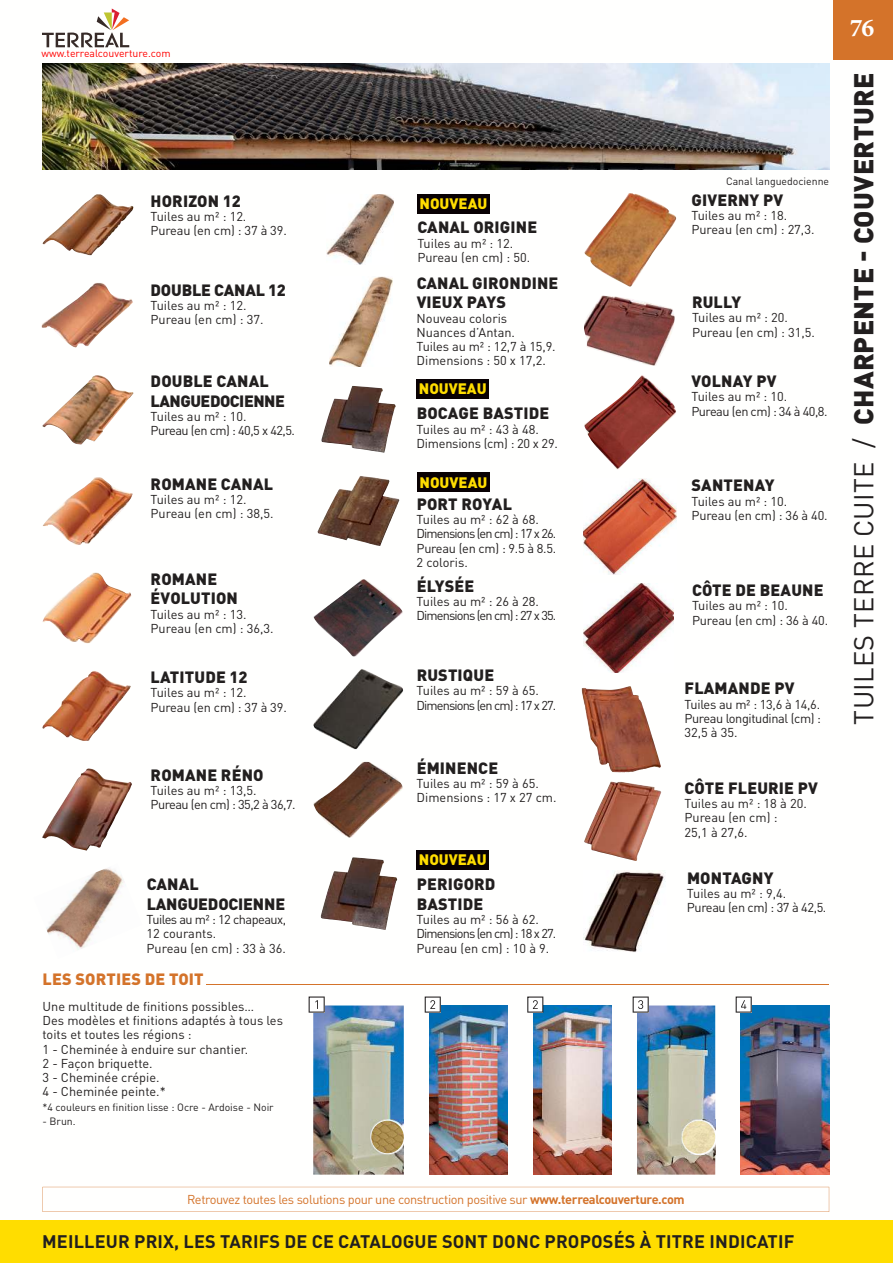
<style>
.page{position:relative;width:893px;height:1263px;background:#fff}
.page>*{position:absolute;margin:0;border:0;box-sizing:border-box;transform-origin:0 0}
.t1{font:900 27px "DIN Pro";letter-spacing:.01em;color:#221f1f}
.t2{font:700 25.5px "Minion Pro";color:#fff}
.t3{font:700 18px "DIN Pro";letter-spacing:.01em;color:#221f1f}
.t4{font:900 16.2px/19.5px "DIN Pro";letter-spacing:.01em;color:#221f1f}
.t5{font:900 16.2px/19.5px "DIN Pro";letter-spacing:-.01em;color:#221f1f}
.t6{font:900 16.2px/19.5px "DIN Pro";letter-spacing:-.03em;color:#221f1f}
.t7{font:900 16.2px "DIN Pro";letter-spacing:.01em;color:#d4732a}
.t8{font:900 15px "DIN Pro";color:#fd0}
.t9{font:12.75px/14.2px "DIN Pro";color:#221f1f}
.t10{font:12.75px/14.2px "DIN Pro";letter-spacing:-.04em;color:#221f1f}
.t11{font:12.75px/14.2px "DIN Pro";letter-spacing:-.02em;color:#221f1f}
.t12{font:12.75px/14.2px "DIN Pro";letter-spacing:-.03em;color:#221f1f}
.t13{font:12.75px "DIN Pro";letter-spacing:-.03em;color:#d4732a}
.t14{font:12.75px/14.2px "DIN Pro";letter-spacing:-.07em;color:#221f1f}
.t15{font:12.75px/14.2px "DIN Pro";letter-spacing:-.025em;color:#221f1f}
.t16{font:10.5px "DIN Pro";color:#221f1f}
.t17{font:10.5px "DIN Pro";color:#f00}
.s1{font-weight:400}
.s2{font-weight:700}
</style>
<div class="page">
<div style="left:833px;top:0;width:60px;height:60px;background:#d4732a"></div>
<div style="left:0;top:1220px;width:893px;height:43px;background:#fd0"></div>
<svg style="left:42px;top:9px;width:87px;height:38px"></svg>
<img style="left:43px;top:64px;width:786px;height:105px">
<img style="left:42px;top:194px;width:92px;height:61px">
<img style="left:43px;top:375px;width:90px;height:70px">
<img style="left:42px;top:477px;width:91px;height:68px">
<img style="left:42px;top:573px;width:90px;height:70px">
<img style="left:42px;top:671px;width:89px;height:70px">
<img style="left:42px;top:768px;width:90px;height:82px">
<img style="left:584px;top:584px;width:90px;height:89px">
<img style="left:582px;top:687px;width:54px;height:85px">
<img style="left:584px;top:296px;width:91px;height:70px">
<img style="left:42px;top:283px;width:91px;height:64px">
<img style="left:584px;top:870px;width:82px;height:82px">
<img style="left:46px;top:868px;width:78px;height:82px">
<img style="left:329px;top:277px;width:63px;height:90px">
<img style="left:327px;top:194px;width:67px;height:70px">
<div style="left:417px;top:194px;width:73px;height:19px;background:#090103"></div>
<img style="left:321px;top:386px;width:75px;height:67px">
<div style="left:417px;top:379px;width:72px;height:19px;background:#090103"></div>
<div style="left:417px;top:472px;width:73px;height:20px;background:#090103"></div>
<img style="left:317px;top:476px;width:74px;height:70px">
<img style="left:313px;top:579px;width:90px;height:77px">
<img style="left:313px;top:669px;width:91px;height:80px">
<img style="left:313px;top:762px;width:90px;height:76px">
<img style="left:584px;top:193px;width:92px;height:94px">
<img style="left:584px;top:375px;width:92px;height:95px">
<img style="left:584px;top:479px;width:92px;height:96px">
<img style="left:321px;top:857px;width:76px;height:73px">
<div style="left:417px;top:850px;width:72px;height:19px;background:#090103"></div>
<img style="left:313px;top:1005px;width:91px;height:170px">
<img style="left:429px;top:1005px;width:79px;height:170px">
<img style="left:533px;top:1005px;width:78px;height:170px">
<img style="left:741px;top:1005px;width:88px;height:170px">
<img style="left:637px;top:1005px;width:78px;height:170px">
<svg style="left:309px;top:996px;width:16px;height:16px"></svg>
<svg style="left:425px;top:996px;width:16px;height:16px"></svg>
<svg style="left:527px;top:996px;width:16px;height:16px"></svg>
<svg style="left:633px;top:996px;width:16px;height:16px"></svg>
<svg style="left:736px;top:996px;width:16px;height:16px"></svg>
<img style="left:681px;top:1120px;width:35px;height:34px">
<img style="left:682px;top:1121px;width:33px;height:32px;border-radius:16px">
<img style="left:370px;top:1120px;width:34px;height:34px">
<img style="left:371px;top:1121px;width:33px;height:32px;border-radius:16px">
<svg style="left:43px;top:1187px;width:786px;height:25px"></svg>
<img style="left:584px;top:781px;width:77px;height:80px">
<hr style="left:207px;top:984px;width:622px;height:1px;background:#d4732a">
<p class="t17" style="left:42px;top:49px;width:131px">www.terrealcouverture.com</p>
<p class="t4" style="left:151px;top:191px;width:92px">HORIZON 12</p>
<p class="t9" style="left:150px;top:210px;width:138px">Tuiles au m² : 12.<br>Pureau (en cm) : 37 à 39.</p>
<p class="t5" style="left:151px;top:279px;width:137px">DOUBLE CANAL 12</p>
<p class="t9" style="left:151px;top:299px;width:114px">Tuiles au m² : 12.<br>Pureau (en cm) : 37.</p>
<p class="t6" style="left:151px;top:371px;width:136px">DOUBLE CANAL<br>LANGUEDOCIENNE</p>
<p class="t10" style="left:151px;top:410px;width:146px">Tuiles au m² : 10.<br>Pureau (en cm) : 40,5 x 42,5.</p>
<p class="t4" style="left:151px;top:473px;width:124px">ROMANE CANAL</p>
<p class="t9" style="left:151px;top:493px;width:124px">Tuiles au m² : 12.<br>Pureau (en cm) : 38,5.</p>
<p class="t4" style="left:151px;top:569px;width:89px">ROMANE<br>ÉVOLUTION</p>
<p class="t9" style="left:151px;top:608px;width:124px">Tuiles au m² : 13.<br>Pureau (en cm) : 36,3.</p>
<p class="t4" style="left:151px;top:667px;width:98px">LATITUDE 12</p>
<p class="t9" style="left:151px;top:687px;width:138px">Tuiles au m² : 12.<br>Pureau (en cm) : 37 à 39.</p>
<p class="t4" style="left:151px;top:765px;width:114px">ROMANE RÉNO</p>
<p class="t10" style="left:151px;top:784px;width:147px">Tuiles au m² : 13,5.<br>Pureau (en cm) : 35,2 à 36,7.</p>
<p class="t5" style="left:147px;top:874px;width:140px">CANAL<br>LANGUEDOCIENNE</p>
<p class="t15" style="left:147px;top:913px;width:141px">Tuiles au m² : 12 chapeaux,<br>12 courants.<br>Pureau (en cm) : 33 à 36.</p>
<p class="t7" style="left:43px;top:969px;width:163px">LES SORTIES DE TOIT</p>
<p class="t9" style="left:43px;top:1000px;width:242px">Une multitude de finitions possibles…<br>Des modèles et finitions adaptés à tous les toits et toutes les régions :<br>1 - Cheminée à enduire sur chantier.<br>2 - Façon briquette.<br>3 - Cheminée crépie.<br>4 - Cheminée peinte.*</p>
<p class="t16" style="left:43px;top:1102px;width:233px">*4 couleurs en finition lisse : Ocre - Ardoise - Noir</p>
<p class="t16" style="left:43px;top:1116px;width:35px">- Brun.</p>
<p class="t8" style="left:420px;top:195px;width:69px">NOUVEAU</p>
<p class="t4" style="left:417px;top:217px;width:121px">CANAL ORIGINE</p>
<p class="t9" style="left:417px;top:237px;width:114px">Tuiles au m² : 12.<br>Pureau (en cm) : 50.</p>
<p class="t4" style="left:417px;top:273px;width:143px">CANAL GIRONDINE<br>VIEUX PAYS</p>
<p class="t9" style="left:417px;top:312px;width:141px">Nouveau coloris<br>Nuances d’Antan.<br>Tuiles au m² : 12,7 à 15,9.<br>Dimensions : 50 x 17,2.</p>
<p class="t8" style="left:419px;top:380px;width:69px">NOUVEAU</p>
<p class="t4" style="left:417px;top:403px;width:134px">BOCAGE BASTIDE</p>
<p class="t11" style="left:417px;top:423px;width:143px">Tuiles au m² : 43 à 48.<br>Dimensions (cm) : 20 x 29.</p>
<p class="t8" style="left:420px;top:473px;width:69px">NOUVEAU</p>
<p class="t4" style="left:417px;top:494px;width:97px">PORT ROYAL</p>
<p class="t11" style="left:417px;top:513px;width:141px">Tuiles au m² : 62 à 68.<br>Dimensions (en cm) : 17 x 26.<br>Pureau (en cm) : 9.5 à 8.5.<br>2 coloris.</p>
<p class="t4" style="left:417px;top:575px;width:59px">ÉLYSÉE</p>
<p class="t14" style="left:417px;top:595px;width:141px">Tuiles au m² : 26 à 28.<br>Dimensions (en cm) : 27 x 35.</p>
<p class="t4" style="left:417px;top:665px;width:79px">RUSTIQUE</p>
<p class="t14" style="left:417px;top:685px;width:141px">Tuiles au m² : 59 à 65.<br>Dimensions (en cm) : 17 x 27.</p>
<p class="t4" style="left:417px;top:758px;width:83px">ÉMINENCE</p>
<p class="t9" style="left:417px;top:777px;width:142px">Tuiles au m² : 59 à 65.<br>Dimensions : 17 x 27 cm.</p>
<p class="t8" style="left:419px;top:851px;width:69px">NOUVEAU</p>
<p class="t4" style="left:417px;top:874px;width:80px">PERIGORD<br>BASTIDE</p>
<p class="t12" style="left:417px;top:913px;width:141px">Tuiles au m² : 56 à 62.<br>Dimensions (en cm) : 18 x 27.<br>Pureau (en cm) : 10 à 9.</p>
<p class="t16" style="left:726px;top:176px;width:105px">Canal languedocienne</p>
<p class="t4" style="left:691px;top:189px;width:93px">GIVERNY PV</p>
<p class="t9" style="left:691px;top:209px;width:124px">Tuiles au m² : 18.<br>Pureau (en cm) : 27,3.</p>
<p class="t4" style="left:692px;top:292px;width:51px">RULLY</p>
<p class="t9" style="left:692px;top:311px;width:124px">Tuiles au m² : 20.<br>Pureau (en cm) : 31,5.</p>
<p class="t4" style="left:691px;top:371px;width:87px">VOLNAY PV</p>
<p class="t10" style="left:691px;top:391px;width:138px">Tuiles au m² : 10.<br>Pureau (en cm) : 34 à 40,8.</p>
<p class="t4" style="left:691px;top:475px;width:85px">SANTENAY</p>
<p class="t9" style="left:691px;top:495px;width:138px">Tuiles au m² : 10.<br>Pureau (en cm) : 36 à 40.</p>
<p class="t4" style="left:692px;top:580px;width:133px">CÔTE DE BEAUNE</p>
<p class="t9" style="left:692px;top:600px;width:138px">Tuiles au m² : 10.<br>Pureau (en cm) : 36 à 40.</p>
<p class="t4" style="left:684px;top:678px;width:111px">FLAMANDE PV</p>
<p class="t9" style="left:684px;top:698px;width:138px;text-align:justify">Tuiles au m² : 13,6 à 14,6.<br>Pureau longitudinal (cm) :<br>32,5 à 35.</p>
<p class="t4" style="left:685px;top:778px;width:135px">CÔTE FLEURIE PV</p>
<p class="t9" style="left:684px;top:797px;width:124px">Tuiles au m² : 18 à 20.<br>Pureau (en cm) :<br>25,1 à 27,6.</p>
<p class="t4" style="left:687px;top:868px;width:88px">MONTAGNY</p>
<p class="t12" style="left:687px;top:887px;width:141px">Tuiles au m² : 9,4.<br>Pureau (en cm) : 37 à 42,5.</p>
<h2 class="t2" style="left:850px;top:10px;width:26px">76</h2>
<h1 class="t1" style="left:847px;top:724px;width:654px;rotate:-90deg"><span class="s1">TUILES TERRE CUITE /</span> CHARPENTE - COUVERTURE</h1>
<p class="t13" style="left:187px;top:1194px;width:499px">Retrouvez toutes les solutions pour une construction positive sur <span class="s2">www.terrealcouverture.com</span></p>
<h3 class="t3" style="left:42px;top:1230px;width:754px">MEILLEUR PRIX, LES TARIFS DE CE CATALOGUE SONT DONC PROPOSÉS À TITRE INDICATIF</h3>
</div>
